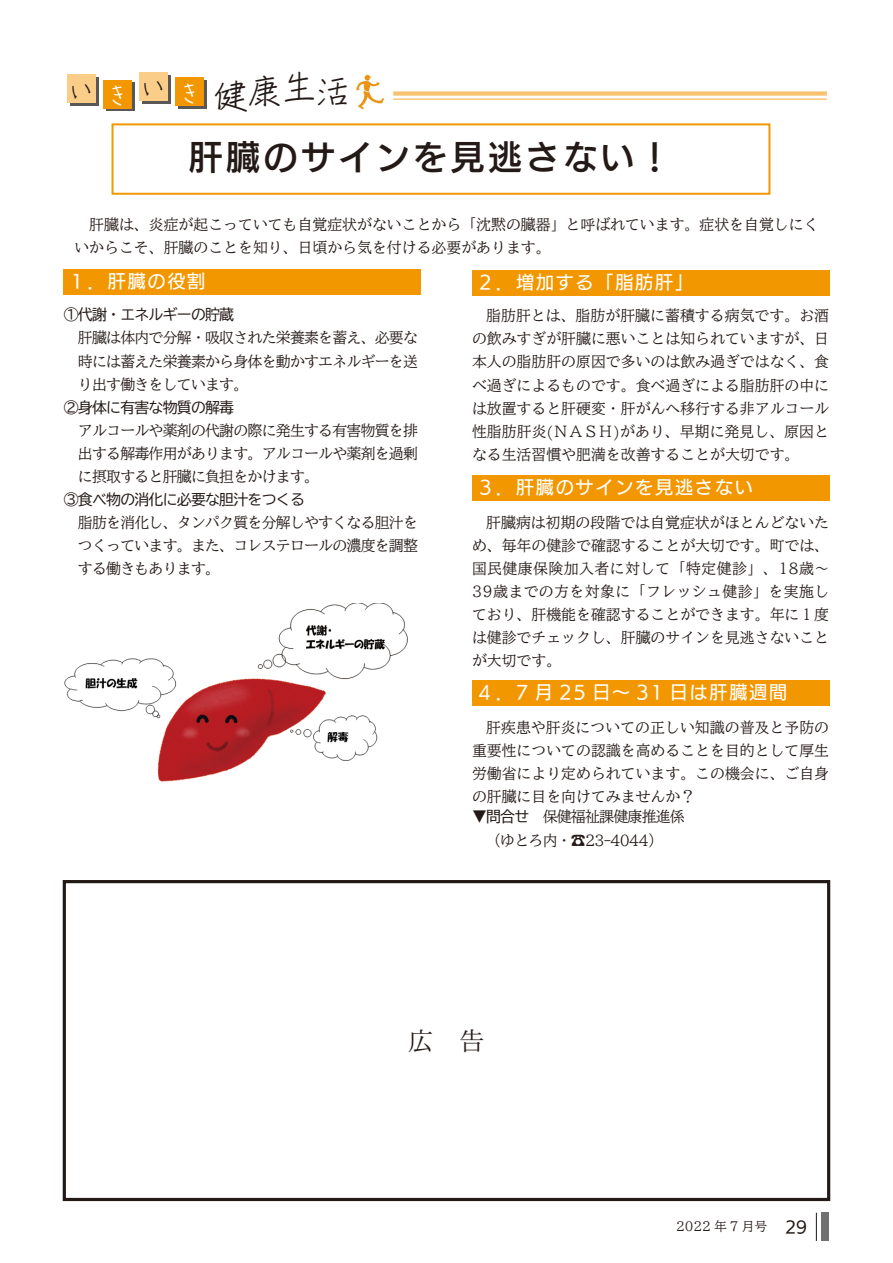
<style>
.page{position:relative;width:893px;height:1263px;background:#fff}
.page>*{position:absolute;margin:0;border:0;box-sizing:border-box;transform-origin:0 0}
.t1{font:34.05px "UD Kakugo Large Pr 6 N DB";letter-spacing:.1em;color:#231916}
.t2{font:34.05px "DF Tegaki Kaku W4 WINP RKSJ H";color:#231916}
.t3{font:25.5px "DFHS Mincho W3 WINP RKSJ H";color:#231916}
.t4{font:18px "UD Kakugo Large Pr 6 N M";letter-spacing:.1em;color:#fff}
.t5{font:500 14.85px/23.1px "TBUD Min Std";color:#231916;text-align:justify}
.t6{font:14.85px "TBUD Go Std";letter-spacing:-.05em;color:#231916}
.t7{font:500 14.85px/23.1px "TBUD Min Std";letter-spacing:-.05em;color:#231916}
.t8{font:500 12.75px "TBUD Min Std";color:#231916}
.s1{font-size:25.2px}
.s2{font-size:25.2px;color:#fff}
.s3{font-family:"TBUD Go Std";font-weight:400}
.s4{font-family:"UD Kakugo Large Pr 6 N M";font-weight:400;font-size:15.9px}
</style>
<div class="page">
<svg style="left:816px;top:1213px;width:1px;height:28px"></svg>
<div style="left:821px;top:1213px;width:7px;height:28px;background:#727171"></div>
<div style="left:70px;top:77px;width:28px;height:29px;background:#5a5757"></div>
<div style="left:67px;top:75px;width:29px;height:28px;background:#facd89"></div>
<div style="left:393px;top:91px;width:434px;height:5px;background:#f9c270"></div>
<hr style="left:393px;top:98px;width:434px;height:2px;background:#f9c270">
<div style="left:106px;top:83px;width:29px;height:28px;background:linear-gradient(to bottom,#5a5757,#5a5757)"></div>
<div style="left:103px;top:80px;width:29px;height:28px;background:#f39700"></div>
<div style="left:142px;top:75px;width:28px;height:28px;background:#5a5757"></div>
<div style="left:139px;top:72px;width:29px;height:29px;background:#facd89"></div>
<div style="left:178px;top:80px;width:29px;height:29px;background:#5a5757"></div>
<div style="left:175px;top:77px;width:29px;height:29px;background:#f39700"></div>
<img style="left:356px;top:75px;width:28px;height:34px">
<div style="left:112px;top:123px;width:658px;height:72px;background:#fff;border:2px solid #f39700"></div>
<div style="left:64px;top:269px;width:357px;height:26px;background:#f39700"></div>
<div style="left:472px;top:270px;width:357px;height:26px;background:#f39700"></div>
<img style="left:64px;top:603px;width:344px;height:179px">
<div style="left:472px;top:475px;width:357px;height:26px;background:#f39700"></div>
<div style="left:472px;top:680px;width:357px;height:26px;background:#f39700"></div>
<div style="left:63px;top:880px;width:767px;height:321px;border:2px solid #231916"></div>
<h1 class="t2" style="left:69px;top:74px;width:283px"><span class="s1">い</span><span class="s2">き</span><sup>い</sup><span class="s2">き</span>健康生活</h1>
<h1 class="t1" style="left:189px;top:139px;width:485px">肝臓のサインを見逃さない！</h1>
<p class="t5" style="left:74px;top:212px;width:746px">　肝臓は、炎症が起こっていても自覚症状がないことから「沈黙の臓器」と呼ばれています。症状を自覚しにくいからこそ、肝臓のことを知り、日頃から気を付ける必要があります。</p>
<p class="t4" style="left:68px;top:271px;width:139px">１．肝臓の役割</p>
<p class="t4" style="left:476px;top:272px;width:218px">２．増加する「脂肪肝」</p>
<p class="t5" style="left:472px;top:304px;width:359px">　脂肪肝とは、脂肪が肝臓に蓄積する病気です。お酒の飲みすぎが肝臓に悪いことは知られていますが、日本人の脂肪肝の原因で多いのは飲み過ぎではなく、食べ過ぎによるものです。食べ過ぎによる脂肪肝の中には放置すると肝硬変・肝がんへ移行する非アルコール性脂肪肝炎(ＮＡＳＨ)があり、早期に発見し、原因となる生活習慣や肥満を改善することが大切です。</p>
<p class="t4" style="left:476px;top:477px;width:278px">３．肝臓のサインを見逃さない</p>
<p class="t5" style="left:472px;top:510px;width:359px">　肝臓病は初期の段階では自覚症状がほとんどないため、毎年の健診で確認することが大切です。町では、国民健康保険加入者に対して「特定健診」、18歳～39歳までの方を対象に「フレッシュ健診」を実施しており、肝機能を確認することができます。年に１度は健診でチェックし、肝臓のサインを見逃さないことが大切です。</p>
<p class="t4" style="left:476px;top:682px;width:312px">４．7 月 25 日～ 31 日は肝臓週間</p>
<p class="t5" style="left:472px;top:715px;width:359px">　肝疾患や肝炎についての正しい知識の普及と予防の重要性についての認識を高めることを目的として厚生労働省により定められています。この機会に、ご自身の肝臓に目を向けてみませんか？</p>
<p class="t7" style="left:472px;top:805px;width:214px"><span class="s3">▼問合せ</span>　保健福祉課健康推進係　（ゆとろ内・☎23-4044）</p>
<p class="t6" style="left:64px;top:303px;width:172px">①代謝・エネルギーの貯蔵</p>
<p class="t5" style="left:64px;top:326px;width:356px">　肝臓は体内で分解・吸収された栄養素を蓄え、必要な　時には蓄えた栄養素から身体を動かすエネルギーを送　り出す働きをしています。</p>
<p class="t6" style="left:64px;top:395px;width:172px">②身体に有害な物質の解毒</p>
<p class="t5" style="left:64px;top:418px;width:356px">　アルコールや薬剤の代謝の際に発生する有害物質を排　出する解毒作用があります。アルコールや薬剤を過剰　に摂取すると肝臓に負担をかけます。</p>
<p class="t6" style="left:64px;top:487px;width:243px">③食べ物の消化に必要な胆汁をつくる</p>
<p class="t5" style="left:64px;top:510px;width:356px">　脂肪を消化し、タンパク質を分解しやすくなる胆汁を　つくっています。また、コレステロールの濃度を調整　する働きもあります。</p>
<h2 class="t3" style="left:408px;top:1028px;width:78px">広　告</h2>
<p class="t8" style="left:676px;top:1216px;width:133px">2022 年 7 月号 <span class="s4">29</span></p>
</div>
